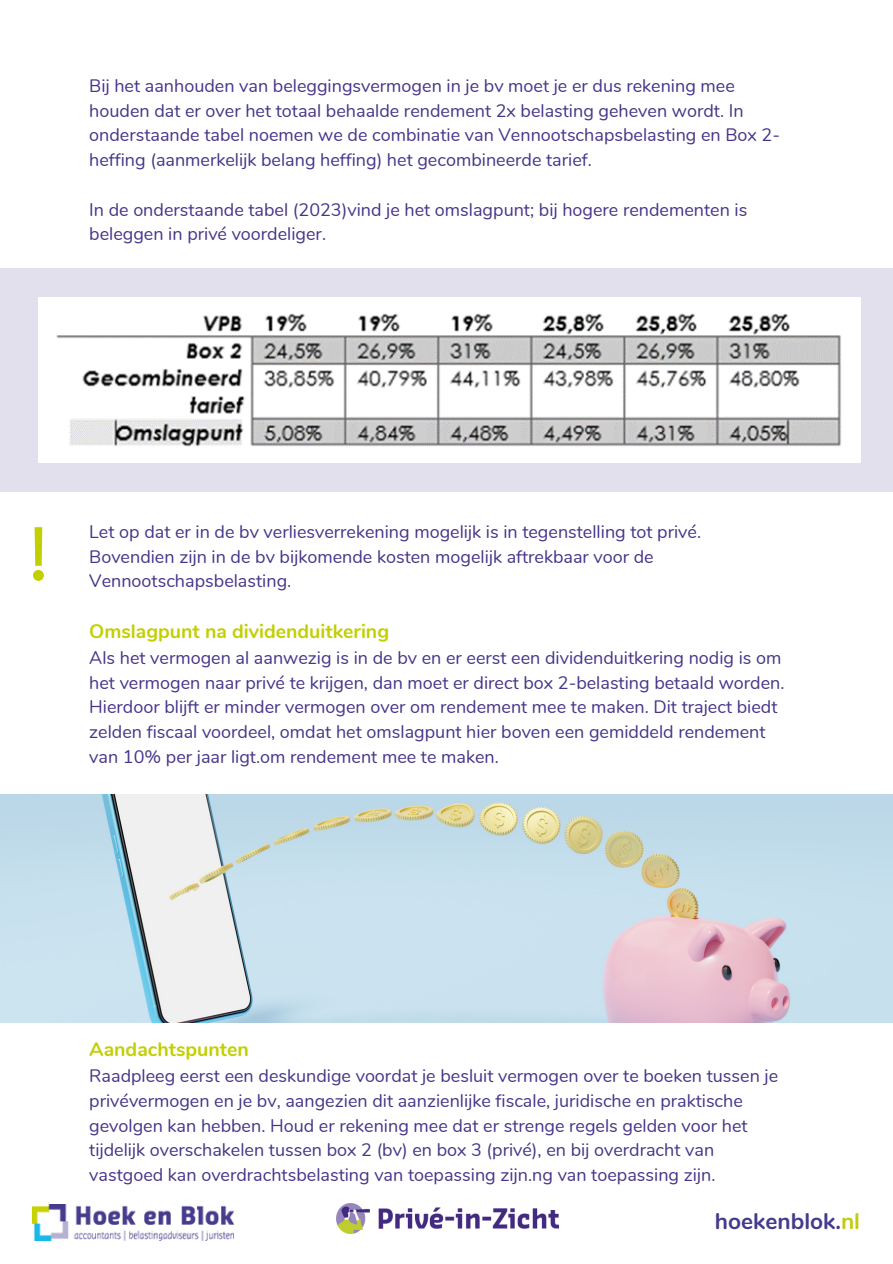
<style>
.page{position:relative;width:893px;height:1264px;background:#fff}
.page>*{position:absolute;margin:0;border:0;box-sizing:border-box;transform-origin:0 0}
.t1{font:700 22.65px "Nunito";color:#453b8c}
.t2{font:700 19.5px "Nunito";color:#c2cf00}
.t3{font:18px/24.8px "Nunito";color:#473489}
.s1{color:#c3cb0e}
</style>
<div class="page">
<div style="left:0;top:268px;width:892px;height:223px;background:#e3e0ed"></div>
<svg style="left:35px;top:527px;width:7px;height:39px"></svg>
<div style="left:33px;top:570px;width:11px;height:11px;background:#c2cf00;border-radius:50%"></div>
<img style="left:0;top:794px;width:892px;height:228px">
<img style="left:33px;top:1204px;width:201px;height:36px">
<img style="left:336px;top:1203px;width:222px;height:30px">
<img style="left:38px;top:297px;width:822px;height:165px">
<p class="t3" style="left:89px;top:74px;width:692px">Bij het aanhouden van beleggingsvermogen in je bv moet je er dus rekening mee houden dat er over het totaal behaalde rendement 2x belasting geheven wordt. In onderstaande tabel noemen we de combinatie van Vennootschapsbelasting en Box 2- heffing (aanmerkelijk belang heffing) het gecombineerde tarief.</p>
<p class="t3" style="left:89px;top:197px;width:659px">In de onderstaande tabel (2023)vind je het omslagpunt; bij hogere rendementen is beleggen in privé voordeliger.</p>
<p class="t3" style="left:89px;top:519px;width:613px">Let op dat er in de bv verliesverrekening mogelijk is in tegenstelling tot privé.<br>Bovendien zijn in de bv bijkomende kosten mogelijk aftrekbaar voor de<br>Vennootschapsbelasting.</p>
<p class="t2" style="left:89px;top:618px;width:301px">Omslagpunt na dividenduitkering</p>
<p class="t3" style="left:89px;top:645px;width:696px">Als het vermogen al aanwezig is in de bv en er eerst een dividenduitkering nodig is om het vermogen naar privé te krijgen, dan moet er direct box 2-belasting betaald worden.<br>Hierdoor blijft er minder vermogen over om rendement mee te maken. Dit traject biedt zelden fiscaal voordeel, omdat het omslagpunt hier boven een gemiddeld rendement van 10% per jaar ligt.om rendement mee te maken.</p>
<p class="t2" style="left:89px;top:1036px;width:161px">Aandachtspunten</p>
<p class="t3" style="left:89px;top:1063px;width:690px">Raadpleeg eerst een deskundige voordat je besluit vermogen over te boeken tussen je privévermogen en je bv, aangezien dit aanzienlijke fiscale, juridische en praktische gevolgen kan hebben. Houd er rekening mee dat er strenge regels gelden voor het tijdelijk overschakelen tussen box 2 (bv) en box 3 (privé), en bij overdracht van vastgoed kan overdrachtsbelasting van toepassing zijn.ng van toepassing zijn.</p>
<p class="t1" style="left:715px;top:1205px;width:146px">hoekenblok.<span class="s1">nl</span></p>
</div>
